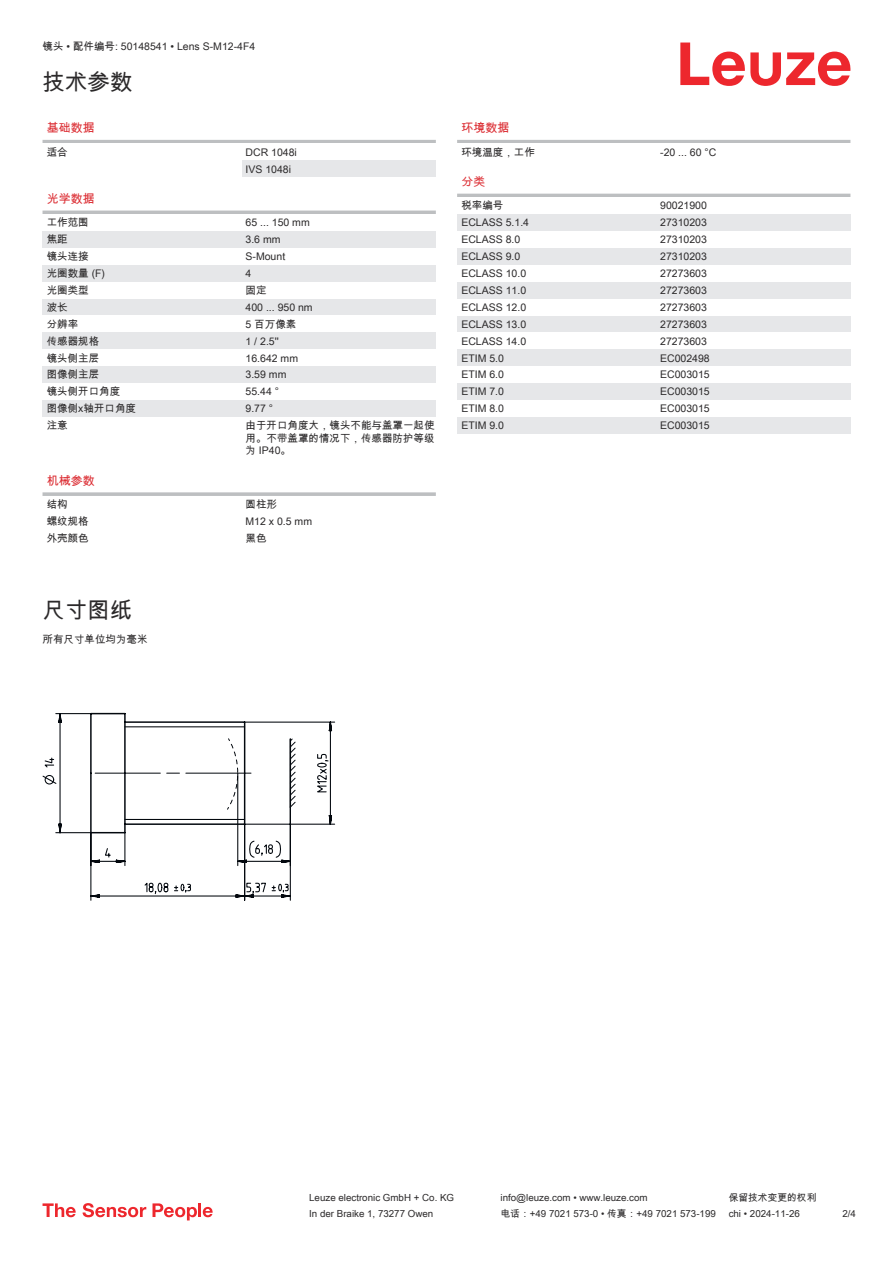
<style>
.page{position:relative;width:893px;height:1263px;background:#fff}
.page>*{position:absolute;margin:0;border:0;box-sizing:border-box;transform-origin:0 0}
.t1{font:22.5px "Arial Unicode MS";color:#2b292a}
.t2{font:12px "Arial Unicode MS";color:#db2a30}
.t3{font:10.5px/12.6px "Arial Unicode MS";color:#2b292a}
.t4{font:9.75px "Arial Unicode MS";color:#2b292a}
</style>
<div class="page">
<svg style="left:680px;top:43px;width:170px;height:43px"></svg>
<hr style="left:43px;top:140px;width:393px;height:3px;background:#bdbfc1">
<div style="left:242px;top:160px;width:194px;height:17px;background:#e6e7e9"></div>
<hr style="left:43px;top:211px;width:393px;height:3px;background:#bdbfc1">
<div style="left:43px;top:231px;width:199px;height:17px;background:#e6e7e9"></div>
<div style="left:242px;top:231px;width:194px;height:17px;background:#e6e7e9"></div>
<div style="left:43px;top:265px;width:199px;height:17px;background:#e6e7e9"></div>
<div style="left:242px;top:265px;width:194px;height:17px;background:#e6e7e9"></div>
<div style="left:43px;top:299px;width:199px;height:17px;background:#e6e7e9"></div>
<div style="left:242px;top:299px;width:194px;height:17px;background:#e6e7e9"></div>
<div style="left:43px;top:332px;width:199px;height:17px;background:#e6e7e9"></div>
<div style="left:242px;top:332px;width:194px;height:17px;background:#e6e7e9"></div>
<div style="left:43px;top:366px;width:199px;height:17px;background:#e6e7e9"></div>
<div style="left:242px;top:366px;width:194px;height:17px;background:#e6e7e9"></div>
<div style="left:43px;top:400px;width:199px;height:17px;background:#e6e7e9"></div>
<div style="left:242px;top:400px;width:194px;height:17px;background:#e6e7e9"></div>
<svg style="left:43px;top:492px;width:393px;height:4px;background:#c3c5c7"></svg>
<hr style="left:457px;top:140px;width:393px;height:3px;background:#bdbfc1">
<hr style="left:457px;top:194px;width:393px;height:3px;background:#bdbfc1">
<div style="left:457px;top:214px;width:200px;height:17px;background:#e6e7e9"></div>
<div style="left:657px;top:214px;width:193px;height:17px;background:#e6e7e9"></div>
<div style="left:457px;top:248px;width:200px;height:17px;background:#e6e7e9"></div>
<div style="left:657px;top:248px;width:193px;height:17px;background:#e6e7e9"></div>
<div style="left:457px;top:282px;width:200px;height:17px;background:#e6e7e9"></div>
<div style="left:657px;top:282px;width:193px;height:17px;background:#e6e7e9"></div>
<div style="left:457px;top:316px;width:200px;height:16px;background:#e6e7e9"></div>
<div style="left:657px;top:316px;width:193px;height:16px;background:#e6e7e9"></div>
<div style="left:457px;top:349px;width:200px;height:17px;background:#e6e7e9"></div>
<div style="left:657px;top:349px;width:193px;height:17px;background:#e6e7e9"></div>
<div style="left:457px;top:383px;width:200px;height:17px;background:#e6e7e9"></div>
<div style="left:657px;top:383px;width:193px;height:17px;background:#e6e7e9"></div>
<div style="left:457px;top:417px;width:200px;height:17px;background:#e6e7e9"></div>
<div style="left:657px;top:417px;width:193px;height:17px;background:#e6e7e9"></div>
<svg style="left:43px;top:1203px;width:33px;height:14px"></svg>
<svg style="left:83px;top:1203px;width:63px;height:14px"></svg>
<svg style="left:153px;top:1203px;width:44px;height:17px"></svg>
<hr style="left:198px;top:1203px;width:3px;height:14px;background:#ed272d">
<svg style="left:203px;top:1207px;width:10px;height:10px"></svg>
<svg style="left:43px;top:713px;width:292px;height:188px"></svg>
<p class="t3" style="left:43px;top:40px;width:214px">镜头 • 配件编号: 50148541 • Lens S-M12-4F4</p>
<h1 class="t1" style="left:43px;top:66px;width:91px">技术参数</h1>
<p class="t2" style="left:47px;top:119px;width:49px">基础数据</p>
<p class="t3" style="left:47px;top:145px;width:22px">适合</p>
<p class="t3" style="left:246px;top:143px;width:53px;line-height:17px">DCR 1048i<br>IVS 1048i</p>
<p class="t2" style="left:47px;top:190px;width:49px">光学数据</p>
<p class="t3" style="left:47px;top:216px;width:43px">工作范围</p>
<p class="t3" style="left:246px;top:216px;width:66px">65 ... 150 mm</p>
<p class="t3" style="left:47px;top:233px;width:22px">焦距</p>
<p class="t3" style="left:246px;top:233px;width:37px">3.6 mm</p>
<p class="t3" style="left:47px;top:250px;width:43px">镜头连接</p>
<p class="t3" style="left:246px;top:250px;width:41px">S-Mount</p>
<p class="t3" style="left:47px;top:267px;width:60px">光圈数量 (F)</p>
<p class="t3" style="left:246px;top:267px;width:7px">4</p>
<p class="t3" style="left:47px;top:284px;width:43px">光圈类型</p>
<p class="t3" style="left:246px;top:284px;width:22px">固定</p>
<p class="t3" style="left:47px;top:301px;width:22px">波长</p>
<p class="t3" style="left:246px;top:301px;width:69px">400 ... 950 nm</p>
<p class="t3" style="left:47px;top:317px;width:33px">分辨率</p>
<p class="t3" style="left:246px;top:317px;width:52px">5 百万像素</p>
<p class="t3" style="left:47px;top:334px;width:54px">传感器规格</p>
<p class="t3" style="left:246px;top:334px;width:35px">1 / 2.5''</p>
<p class="t3" style="left:47px;top:351px;width:54px">镜头侧主层</p>
<p class="t3" style="left:246px;top:351px;width:54px">16.642 mm</p>
<p class="t3" style="left:47px;top:368px;width:54px">图像侧主层</p>
<p class="t3" style="left:246px;top:368px;width:42px">3.59 mm</p>
<p class="t3" style="left:47px;top:385px;width:75px">镜头侧开口角度</p>
<p class="t3" style="left:246px;top:385px;width:35px">55.44 °</p>
<p class="t3" style="left:47px;top:402px;width:91px">图像侧x轴开口角度</p>
<p class="t3" style="left:246px;top:402px;width:29px">9.77 °</p>
<p class="t3" style="left:47px;top:419px;width:22px">注意</p>
<p class="t3" style="left:246px;top:419px;width:190px;text-align:justify">由于开口角度大，镜头不能与盖罩一起使用。不带盖罩的情况下，传感器防护等级为 IP40。</p>
<p class="t2" style="left:47px;top:472px;width:49px">机械参数</p>
<p class="t3" style="left:47px;top:498px;width:22px">结构</p>
<p class="t3" style="left:246px;top:498px;width:33px">圆柱形</p>
<p class="t3" style="left:47px;top:515px;width:43px">螺纹规格</p>
<p class="t3" style="left:246px;top:515px;width:68px">M12 x 0.5 mm</p>
<p class="t3" style="left:47px;top:532px;width:43px">外壳颜色</p>
<p class="t3" style="left:246px;top:532px;width:22px">黑色</p>
<h1 class="t1" style="left:43px;top:593px;width:91px">尺寸图纸</h1>
<p class="t3" style="left:43px;top:633px;width:106px">所有尺寸单位均为毫米</p>
<p class="t2" style="left:461px;top:119px;width:49px">环境数据</p>
<p class="t3" style="left:461px;top:145px;width:75px">环境温度，工作</p>
<p class="t3" style="left:660px;top:145px;width:58px">-20 ... 60 °C</p>
<p class="t2" style="left:461px;top:173px;width:25px">分类</p>
<p class="t3" style="left:461px;top:199px;width:43px">税率编号</p>
<p class="t3" style="left:660px;top:199px;width:48px">90021900</p>
<p class="t3" style="left:461px;top:216px;width:69px">ECLASS 5.1.4</p>
<p class="t3" style="left:660px;top:216px;width:48px">27310203</p>
<p class="t3" style="left:461px;top:233px;width:60px">ECLASS 8.0</p>
<p class="t3" style="left:660px;top:233px;width:48px">27310203</p>
<p class="t3" style="left:461px;top:250px;width:60px">ECLASS 9.0</p>
<p class="t3" style="left:660px;top:250px;width:48px">27310203</p>
<p class="t3" style="left:461px;top:267px;width:66px">ECLASS 10.0</p>
<p class="t3" style="left:660px;top:267px;width:48px">27273603</p>
<p class="t3" style="left:461px;top:284px;width:66px">ECLASS 11.0</p>
<p class="t3" style="left:660px;top:284px;width:48px">27273603</p>
<p class="t3" style="left:461px;top:301px;width:66px">ECLASS 12.0</p>
<p class="t3" style="left:660px;top:301px;width:48px">27273603</p>
<p class="t3" style="left:461px;top:317px;width:66px">ECLASS 13.0</p>
<p class="t3" style="left:660px;top:317px;width:48px">27273603</p>
<p class="t3" style="left:461px;top:334px;width:66px">ECLASS 14.0</p>
<p class="t3" style="left:660px;top:334px;width:48px">27273603</p>
<p class="t3" style="left:461px;top:351px;width:44px">ETIM 5.0</p>
<p class="t3" style="left:660px;top:351px;width:51px">EC002498</p>
<p class="t3" style="left:461px;top:368px;width:44px">ETIM 6.0</p>
<p class="t3" style="left:660px;top:368px;width:51px">EC003015</p>
<p class="t3" style="left:461px;top:385px;width:44px">ETIM 7.0</p>
<p class="t3" style="left:660px;top:385px;width:51px">EC003015</p>
<p class="t3" style="left:461px;top:402px;width:44px">ETIM 8.0</p>
<p class="t3" style="left:660px;top:402px;width:51px">EC003015</p>
<p class="t3" style="left:461px;top:419px;width:44px">ETIM 9.0</p>
<p class="t3" style="left:660px;top:419px;width:51px">EC003015</p>
<p class="t4" style="left:309px;top:1191px;width:146px">Leuze electronic GmbH + Co. KG</p>
<p class="t4" style="left:501px;top:1191px;width:149px">info@leuze.com • www.leuze.com</p>
<p class="t4" style="left:729px;top:1191px;width:89px">保留技术变更的权利</p>
<p class="t4" style="left:309px;top:1206px;width:126px">In der Braike 1, 73277 Owen</p>
<p class="t4" style="left:501px;top:1206px;width:217px">电话：+49 7021 573-0 • 传真：+49 7021 573-199</p>
<p class="t4" style="left:729px;top:1206px;width:73px">chi • 2024-11-26</p>
<p class="t4" style="left:842px;top:1206px;width:15px">2/4</p>
</div>
